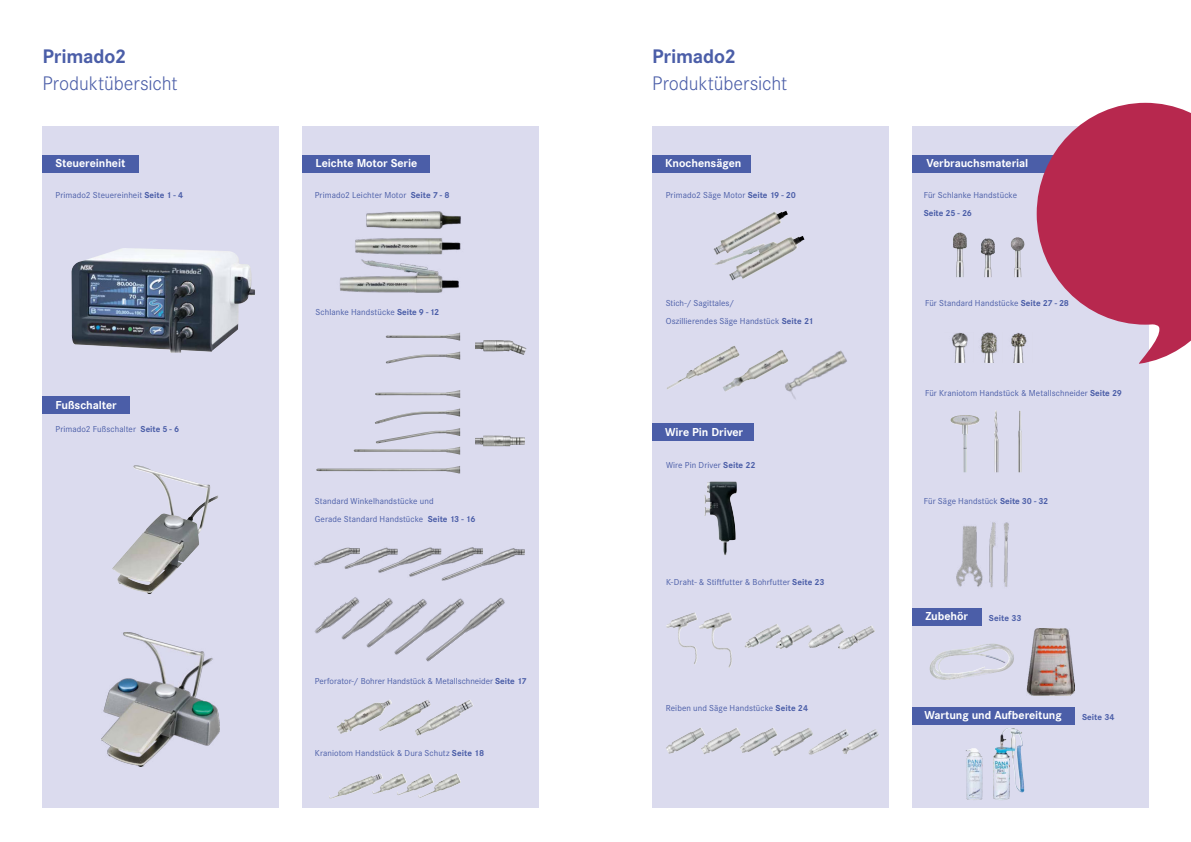
<style>
.page{position:relative;width:1191px;height:842px;background:#fff}
.page>*{position:absolute;margin:0;border:0;box-sizing:border-box;transform-origin:0 0}
.t1{font:300 20.4px "Corporate S Pro";letter-spacing:-.005em;color:#4b5ea8}
.t2{font:700 20.4px "Corporate S Pro";letter-spacing:-.01em;color:#4b5ea8}
.t3{font:700 12px "Corporate S Pro";letter-spacing:-.005em;color:#fff}
.t4{font:9px/18px "Corporate S Pro";letter-spacing:.01em;color:#4b5ea8}
.t5{font:700 9px "Corporate S Pro";color:#4b5ea8}
.s1{font-weight:700}
</style>
<div class="page">
<div style="left:43px;top:126px;width:236px;height:682px;background:#dbdbee"></div>
<div style="left:302px;top:126px;width:237px;height:682px;background:#dbdbee"></div>
<div style="left:652px;top:126px;width:237px;height:682px;background:#dbdbee"></div>
<div style="left:911px;top:126px;width:237px;height:682px;background:#dbdbee"></div>
<div style="left:43px;top:396px;width:87px;height:18px;background:#4b5ea8"></div>
<div style="left:652px;top:423px;width:102px;height:18px;background:#4b5ea8"></div>
<div style="left:43px;top:155px;width:96px;height:18px;background:#4b5ea8"></div>
<img style="left:112px;top:465px;width:106px;height:129px">
<img style="left:71px;top:248px;width:184px;height:105px">
<div style="left:911px;top:155px;width:176px;height:18px;background:#4b5ea8"></div>
<div style="left:912px;top:608px;width:69px;height:18px;background:#4b5ea8"></div>
<div style="left:911px;top:707px;width:163px;height:18px;background:#4b5ea8"></div>
<div style="left:302px;top:155px;width:127px;height:18px;background:#4b5ea8"></div>
<img style="left:704px;top:482px;width:33px;height:73px">
<img style="left:666px;top:612px;width:31px;height:52px">
<img style="left:699px;top:612px;width:33px;height:56px">
<img style="left:744px;top:624px;width:33px;height:24px">
<img style="left:775px;top:625px;width:33px;height:24px">
<img style="left:808px;top:624px;width:32px;height:24px">
<img style="left:838px;top:625px;width:37px;height:25px">
<img style="left:666px;top:728px;width:35px;height:26px">
<img style="left:701px;top:728px;width:38px;height:26px">
<img style="left:739px;top:729px;width:31px;height:24px">
<img style="left:770px;top:728px;width:40px;height:28px">
<img style="left:849px;top:729px;width:26px;height:21px">
<img style="left:808px;top:729px;width:41px;height:26px">
<svg style="left:178px;top:554px;width:30px;height:13px"></svg>
<img style="left:392px;top:705px;width:23px;height:22px">
<img style="left:337px;top:700px;width:55px;height:34px">
<img style="left:415px;top:700px;width:58px;height:36px">
<img style="left:329px;top:776px;width:43px;height:23px">
<img style="left:372px;top:774px;width:25px;height:20px">
<img style="left:397px;top:774px;width:21px;height:21px">
<img style="left:418px;top:774px;width:43px;height:24px">
<div style="left:652px;top:155px;width:99px;height:18px;background:#4b5ea8"></div>
<img style="left:965px;top:748px;width:17px;height:52px">
<img style="left:929px;top:643px;width:85px;height:37px">
<img style="left:1026px;top:628px;width:48px;height:67px">
<img style="left:953px;top:233px;width:7px;height:14px">
<img style="left:980px;top:238px;width:8px;height:17px">
<img style="left:1010px;top:237px;width:12px;height:40px">
<img style="left:950px;top:415px;width:15px;height:8px">
<img style="left:994px;top:411px;width:4px;height:61px">
<img style="left:1018px;top:410px;width:3px;height:62px">
<svg style="left:784px;top:211px;width:4px;height:5px"></svg>
<img style="left:102px;top:633px;width:118px;height:133px">
<img style="left:667px;top:353px;width:55px;height:37px">
<img style="left:722px;top:346px;width:57px;height:46px">
<img style="left:729px;top:211px;width:55px;height:26px">
<img style="left:713px;top:237px;width:81px;height:44px">
<img style="left:993px;top:729px;width:31px;height:71px">
<svg style="left:798px;top:236px;width:6px;height:6px"></svg>
<img style="left:956px;top:522px;width:53px;height:66px">
<img style="left:779px;top:350px;width:68px;height:49px">
<img style="left:386px;top:333px;width:74px;height:8px">
<img style="left:376px;top:428px;width:84px;height:15px">
<img style="left:375px;top:390px;width:85px;height:7px">
<img style="left:354px;top:447px;width:106px;height:8px">
<img style="left:316px;top:466px;width:144px;height:7px">
<img style="left:386px;top:352px;width:74px;height:11px">
<img style="left:375px;top:409px;width:84px;height:15px">
<img style="left:475px;top:340px;width:51px;height:15px">
<img style="left:475px;top:435px;width:50px;height:11px">
<img style="left:483px;top:548px;width:42px;height:18px">
<img style="left:441px;top:547px;width:42px;height:34px">
<img style="left:398px;top:547px;width:43px;height:30px">
<img style="left:346px;top:547px;width:52px;height:26px">
<img style="left:314px;top:548px;width:46px;height:25px">
<img style="left:314px;top:604px;width:30px;height:36px">
<img style="left:344px;top:597px;width:38px;height:51px">
<img style="left:382px;top:598px;width:41px;height:57px">
<img style="left:423px;top:598px;width:82px;height:64px">
<img style="left:952px;top:333px;width:75px;height:30px">
<img style="left:355px;top:238px;width:106px;height:17px">
<img style="left:366px;top:211px;width:95px;height:18px">
<img style="left:339px;top:259px;width:120px;height:34px">
<svg style="left:1036px;top:103px;width:154px;height:261px;fill:#b7284e"></svg>
<h1 class="t2" style="left:43px;top:49px;width:85px">Primado2</h1>
<h1 class="t2" style="left:652px;top:49px;width:85px">Primado2</h1>
<h1 class="t1" style="left:43px;top:76px;width:137px">Produktübersicht</h1>
<h1 class="t1" style="left:652px;top:76px;width:137px">Produktübersicht</h1>
<h2 class="t3" style="left:665px;top:159px;width:78px">Knochensägen</h2>
<h2 class="t3" style="left:55px;top:159px;width:71px">Steuereinheit</h2>
<p class="t4" style="left:55px;top:187px;width:129px">Primado2 Steuereinheit <span class="s1">Seite 1 - 4</span></p>
<p class="t4" style="left:315px;top:187px;width:136px">Primado2 Leichter Motor <span class="s1">Seite 7 - 8</span></p>
<h2 class="t3" style="left:315px;top:159px;width:103px">Leichte Motor Serie</h2>
<h2 class="t3" style="left:926px;top:159px;width:103px">Verbrauchsmaterial</h2>
<p class="t4" style="left:666px;top:187px;width:132px">Primado2 Säge Motor <span class="s1">Seite 19 - 20</span></p>
<p class="t4" style="left:923px;top:187px;width:95px">Für Schlanke Handstücke</p>
<p class="t5" style="left:923px;top:210px;width:50px">Seite 25 - 26</p>
<h2 class="t3" style="left:55px;top:400px;width:63px">Fußschalter</h2>
<p class="t4" style="left:55px;top:421px;width:125px">Primado2 Fußschalter <span class="s1">Seite 5 - 6</span></p>
<p class="t4" style="left:315px;top:304px;width:125px">Schlanke Handstücke <span class="s1">Seite 9 - 12</span></p>
<p class="t4" style="left:315px;top:493px;width:162px">Standard Winkelhandstücke und<br>Gerade Standard Handstücke <span class="s1">Seite 13 - 16</span></p>
<p class="t4" style="left:315px;top:673px;width:213px">Perforator-/ Bohrer Handstück &amp; Metallschneider <span class="s1">Seite 17</span></p>
<p class="t4" style="left:315px;top:745px;width:171px">Kraniotom Handstück &amp; Dura Schutz <span class="s1">Seite 18</span></p>
<p class="t4" style="left:666px;top:295px;width:149px">Stich-/ Sagittales/<br>Oszillierendes Säge Handstück <span class="s1">Seite 21</span></p>
<p class="t4" style="left:925px;top:295px;width:146px">Für Standard Handstücke <span class="s1">Seite 27 - 28</span></p>
<h2 class="t3" style="left:665px;top:427px;width:79px">Wire Pin Driver</h2>
<p class="t4" style="left:666px;top:457px;width:91px">Wire Pin Driver <span class="s1">Seite 22</span></p>
<p class="t4" style="left:666px;top:574px;width:160px">K-Draht- &amp; Stiftfutter &amp; Bohrfutter <span class="s1">Seite 23</span></p>
<p class="t4" style="left:666px;top:700px;width:144px">Reiben und Säge Handstücke <span class="s1">Seite 24</span></p>
<p class="t4" style="left:925px;top:385px;width:198px">Für Kraniotom Handstück &amp; Metallschneider <span class="s1">Seite 29</span></p>
<p class="t4" style="left:924px;top:493px;width:126px">Für Säge Handstück <span class="s1">Seite 30 - 32</span></p>
<h2 class="t3" style="left:925px;top:612px;width:44px">Zubehör</h2>
<p class="t5" style="left:989px;top:615px;width:34px">Seite 33</p>
<h2 class="t3" style="left:924px;top:711px;width:139px">Wartung und Aufbereitung</h2>
<p class="t5" style="left:1082px;top:714px;width:34px">Seite 34</p>
</div>
